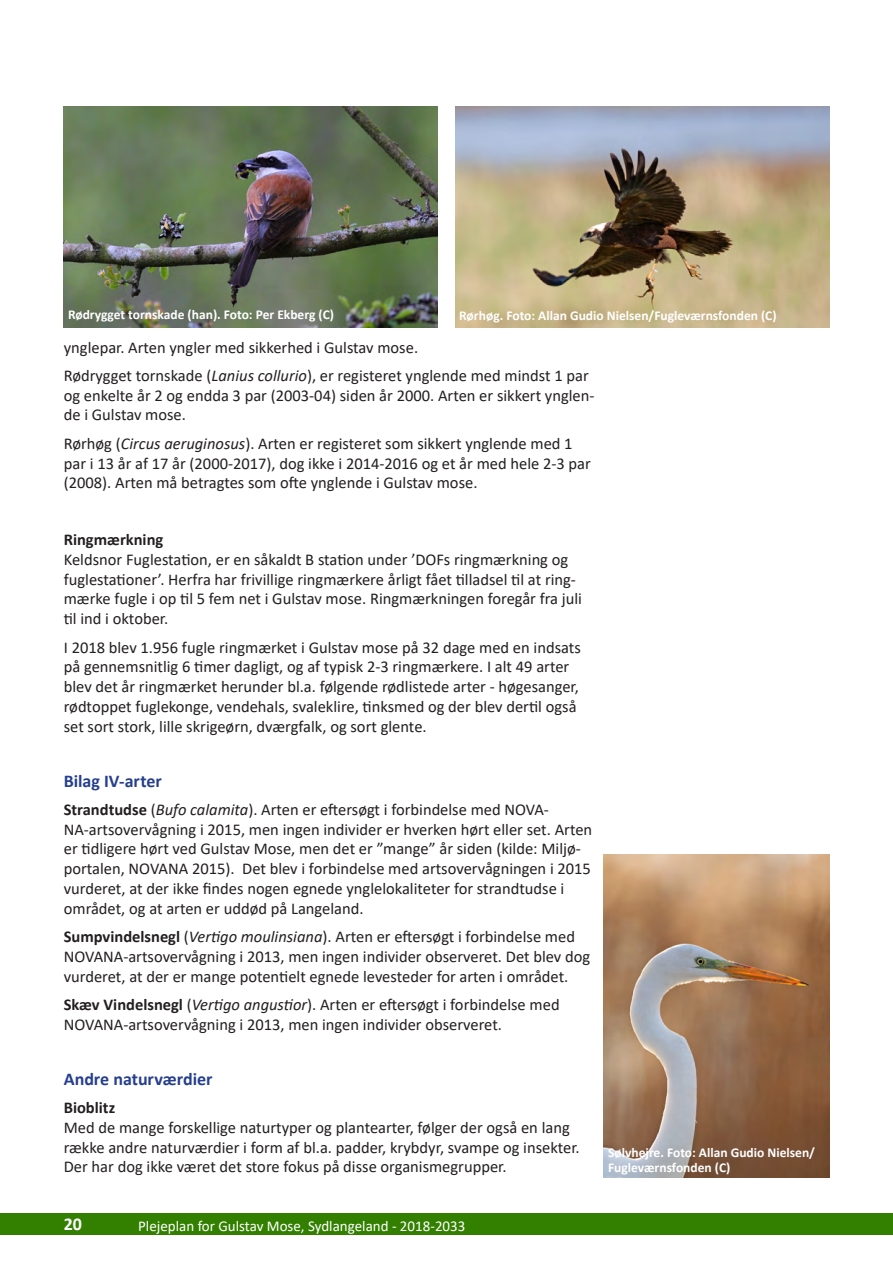
<style>
.page{position:relative;width:893px;height:1263px;background:#fff}
.page>*{position:absolute;margin:0;border:0;box-sizing:border-box;transform-origin:0 0}
.t1{font:700 18px "Calibri";color:#253f8e}
.t2{font:700 18px "Calibri";color:#fff}
.t3{font:16.5px/19.8px "Calibri";color:#231f20}
.t4{font:700 16.5px "Calibri";color:#231f20}
.t5{font:15px "Calibri";color:#fff}
.t6{font:700 13.5px/15px "Calibri";color:#fff}
.s1{font-style:italic}
.s2{font-weight:700}
</style>
<div class="page">
<div style="left:0;top:1213px;width:893px;height:22px;background:#338000"></div>
<img style="left:455px;top:106px;width:374px;height:221px">
<img style="left:64px;top:106px;width:374px;height:221px">
<img style="left:604px;top:855px;width:225px;height:323px">
<p class="t6" style="left:68px;top:307px;width:268px">Rødrygget tornskade (han). Foto: Per Ekberg (C)</p>
<p class="t6" style="left:459px;top:308px;width:319px">Rørhøg. Foto: Allan Gudio Nielsen/Fugleværnsfonden (C)</p>
<p class="t3" style="left:64px;top:332px;width:527px;line-height:28.3px">ynglepar. Arten yngler med sikkerhed i Gulstav mose.<br>Rødrygget tornskade (<span class="s1">Lanius collurio</span>), er registeret ynglende med mindst 1 par</p>
<p class="t3" style="left:64px;top:385px;width:532px">og enkelte år 2 og endda 3 par (2003-04) siden år 2000. Arten er sikkert ynglen&shy;de i Gulstav mose.</p>
<p class="t3" style="left:64px;top:433px;width:529px">Rørhøg (<span class="s1">Circus aeruginosus</span>). Arten er registeret som sikkert ynglende med 1 par i 13 år af 17 år (2000-2017), dog ikke i 2014-2016 og et år med hele 2-3 par (2008). Arten må betragtes som ofte ynglende i Gulstav mose.</p>
<p class="t4" style="left:64px;top:528px;width:101px">Ringmærkning</p>
<p class="t3" style="left:64px;top:549px;width:520px">Keldsnor Fuglestation, er en såkaldt B station under ’DOFs ringmærkning og fuglestationer’. Herfra har frivillige ringmærkere årligt fået tilladsel til at ring&shy;mærke fugle i op til 5 fem net i Gulstav mose. Ringmærkningen foregår fra juli til ind i oktober.</p>
<p class="t3" style="left:64px;top:637px;width:519px">I 2018 blev 1.956 fugle ringmærket i Gulstav mose på 32 dage med en indsats på gennemsnitlig 6 timer dagligt, og af typisk 2-3 ringmærkere. I alt 49 arter blev det år ringmærket herunder bl.a. følgende rødlistede arter - høgesanger, rødtoppet fuglekonge, vendehals, svaleklire, tinksmed og der blev dertil også set sort stork, lille skrigeørn, dværgfalk, og sort glente.</p>
<p class="t1" style="left:64px;top:768px;width:100px">Bilag IV-arter</p>
<p class="t3" style="left:64px;top:799px;width:530px"><span class="s2">Strandtudse</span> (<span class="s1">Bufo calamita</span>). Arten er eftersøgt i forbindelse med NOVA-NA-artsovervågning i 2015, men ingen individer er hverken hørt eller set. Arten er tidligere hørt ved Gulstav Mose, men det er ”mange” år siden (kilde: Miljø&shy;portalen, NOVANA 2015). Det blev i forbindelse med artsovervågningen i 2015 vurderet, at der ikke findes nogen egnede ynglelokaliteter for strandtudse i området, og at arten er uddød på Langeland.</p>
<p class="t3" style="left:64px;top:926px;width:528px"><span class="s2">Sumpvindelsnegl</span> (<span class="s1">Vertigo moulinsiana</span>). Arten er eftersøgt i forbindelse med<br>NOVANA-artsovervågning i 2013, men ingen individer observeret. Det blev dog vurderet, at der er mange potentielt egnede levesteder for arten i området.</p>
<p class="t3" style="left:64px;top:994px;width:497px"><span class="s2">Skæv Vindelsnegl</span> (<span class="s1">Vertigo angustior</span>). Arten er eftersøgt i forbindelse med<br>NOVANA-artsovervågning i 2013, men ingen individer observeret.</p>
<p class="t1" style="left:64px;top:1066px;width:150px">Andre naturværdier</p>
<p class="t4" style="left:64px;top:1096px;width:53px">Bioblitz</p>
<p class="t3" style="left:64px;top:1117px;width:517px">Med de mange forskellige naturtyper og plantearter, følger der også en lang række andre naturværdier i form af bl.a. padder, krybdyr, svampe og insekter.<br>Der har dog ikke været det store fokus på disse organismegrupper.</p>
<p class="t6" style="left:608px;top:1145px;width:208px">Sølvhejre. Foto: Allan Gudio Nielsen/<br>Fugleværnsfonden (C)</p>
<p class="t2" style="left:64px;top:1212px;width:20px">20</p>
<p class="t5" style="left:138px;top:1215px;width:329px">Plejeplan for Gulstav Mose, Sydlangeland - 2018-2033</p>
</div>
